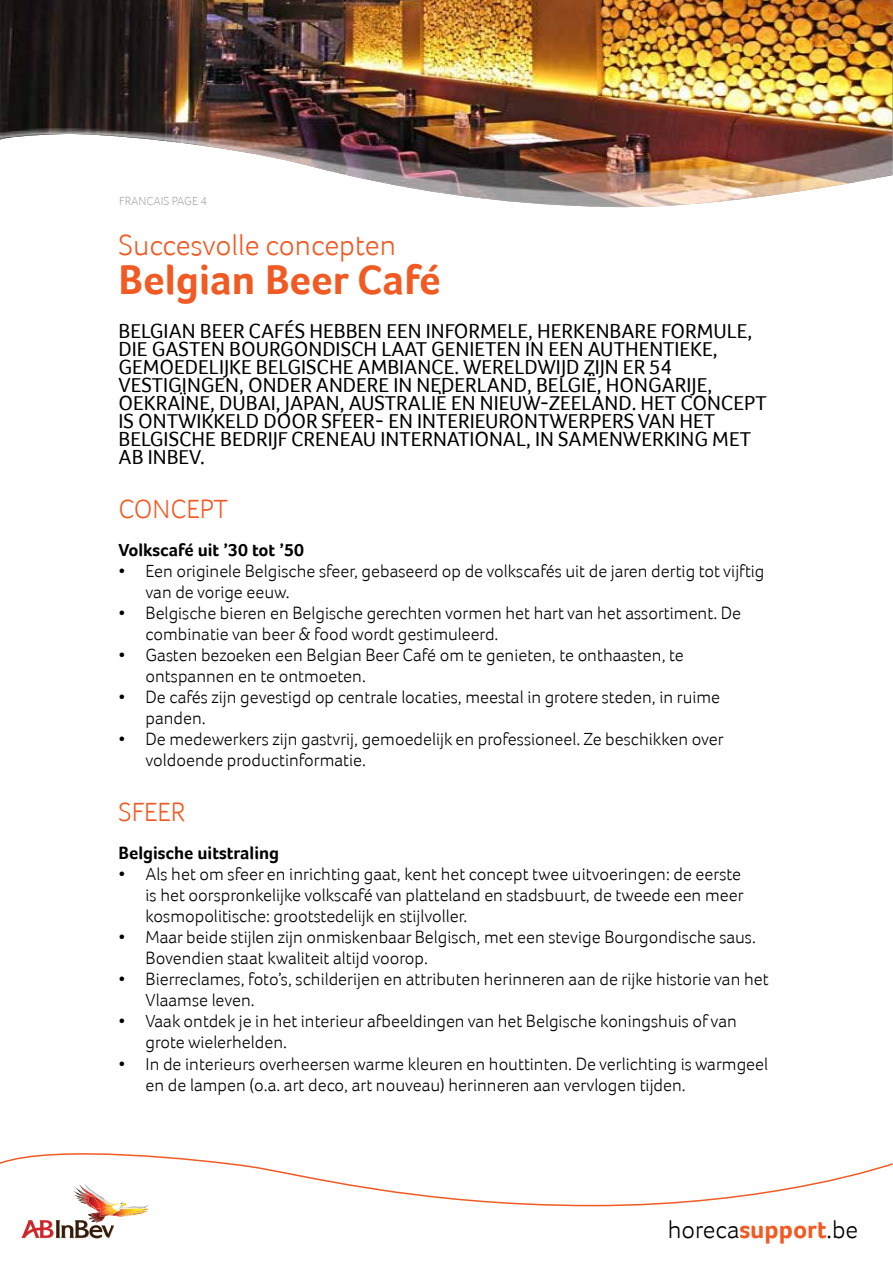
<style>
.page{position:relative;width:893px;height:1263px;background:#fff}
.page>*{position:absolute;margin:0;border:0;box-sizing:border-box;transform-origin:0 0}
.t1{font:700 42px "Foco";color:#f15a22}
.t2{font:300 30px "Foco";color:#f15a22}
.t3{font:300 27px "Foco";color:#f15a22}
.t4{font:300 25.5px "Foco";color:#000}
.t5{font:21px/18px "Foco";color:#000}
.t6{font:300 18px/21px "Foco";color:#000}
.t7{font:700 18px "Foco";color:#000}
.t8{font:300 12px "Foco";color:#a7a9ac}
.s1{font-weight:700;color:#f15a22}
</style>
<div class="page">
<svg style="left:0;top:1153px;width:893px;height:54px"></svg>
<img style="left:0;top:0;width:892px;height:129px">
<img style="left:0;top:129px;width:892px;height:79px">
<img style="left:21px;top:1183px;width:128px;height:55px">
<p class="t8" style="left:119px;top:194px;width:89px">FRANCAIS PAGE 4</p>
<h2 class="t2" style="left:119px;top:228px;width:279px">Succesvolle concepten</h2>
<h1 class="t1" style="left:119px;top:255px;width:324px">Belgian Beer Café</h1>
<p class="t5" style="left:119px;top:321px;width:650px">BELGIAN BEER CAFÉS HEBBEN EEN INFORMELE, HERKENBARE FORMULE, DIE GASTEN BOURGONDISCH LAAT GENIETEN IN EEN AUTHENTIEKE, GEMOEDELIJKE BELGISCHE AMBIANCE. WERELDWIJD ZIJN ER 54<br>VESTIGINGEN, ONDER ANDERE IN NEDERLAND, BELGIË, HONGARIJE, OEKRAÏNE, DUBAI, JAPAN, AUSTRALIË EN NIEUW-ZEELAND. HET CONCEPT IS ONTWIKKELD DOOR SFEER- EN INTERIEURONTWERPERS VAN HET BELGISCHE BEDRIJF CRENEAU INTERNATIONAL, IN SAMENWERKING MET AB INBEV.</p>
<h3 class="t3" style="left:119px;top:493px;width:111px">CONCEPT</h3>
<p class="t7" style="left:119px;top:540px;width:187px">Volkscafé uit ’30 tot ’50</p>
<p class="t6" style="left:146px;top:561px;width:620px;text-indent:-27px">• Een originele Belgische sfeer, gebaseerd op de volkscafés uit de jaren dertig tot vijftig van de vorige eeuw.</p>
<p class="t6" style="left:146px;top:603px;width:597px;text-indent:-27px">• Belgische bieren en Belgische gerechten vormen het hart van het assortiment. De combinatie van beer &amp; food wordt gestimuleerd.</p>
<p class="t6" style="left:146px;top:645px;width:540px;text-indent:-27px">• Gasten bezoeken een Belgian Beer Café om te genieten, te onthaasten, te ontspannen en te ontmoeten.</p>
<p class="t6" style="left:146px;top:687px;width:576px;text-indent:-27px">• De cafés zijn gevestigd op centrale locaties, meestal in grotere steden, in ruime panden.</p>
<p class="t6" style="left:146px;top:729px;width:580px;text-indent:-27px">• De medewerkers zijn gastvrij, gemoedelijk en professioneel. Ze beschikken over voldoende productinformatie.</p>
<h3 class="t3" style="left:119px;top:796px;width:69px">SFEER</h3>
<p class="t7" style="left:119px;top:843px;width:162px">Belgische uitstraling</p>
<p class="t6" style="left:146px;top:864px;width:599px;text-indent:-27px">• Als het om sfeer en inrichting gaat, kent het concept twee uitvoeringen: de eerste is het oorspronkelijke volkscafé van platteland en stadsbuurt, de tweede een meer kosmopolitische: grootstedelijk en stijlvoller.</p>
<p class="t6" style="left:146px;top:927px;width:612px;text-indent:-27px">• Maar beide stijlen zijn onmiskenbaar Belgisch, met een stevige Bourgondische saus.<br>Bovendien staat kwaliteit altijd voorop.</p>
<p class="t6" style="left:146px;top:969px;width:625px;text-indent:-27px">• Bierreclames, foto’s, schilderijen en attributen herinneren aan de rijke historie van het<br>Vlaamse leven.</p>
<p class="t6" style="left:146px;top:1011px;width:593px;text-indent:-27px">• Vaak ontdek je in het interieur afbeeldingen van het Belgische koningshuis of van grote wielerhelden.</p>
<p class="t6" style="left:146px;top:1053px;width:624px;text-indent:-27px">• In de interieurs overheersen warme kleuren en houttinten. De verlichting is warmgeel en de lampen (o.a. art deco, art nouveau) herinneren aan vervlogen tijden.</p>
<h3 class="t4" style="left:668px;top:1214px;width:192px">horeca<span class="s1">support</span>.be</h3>
</div>
